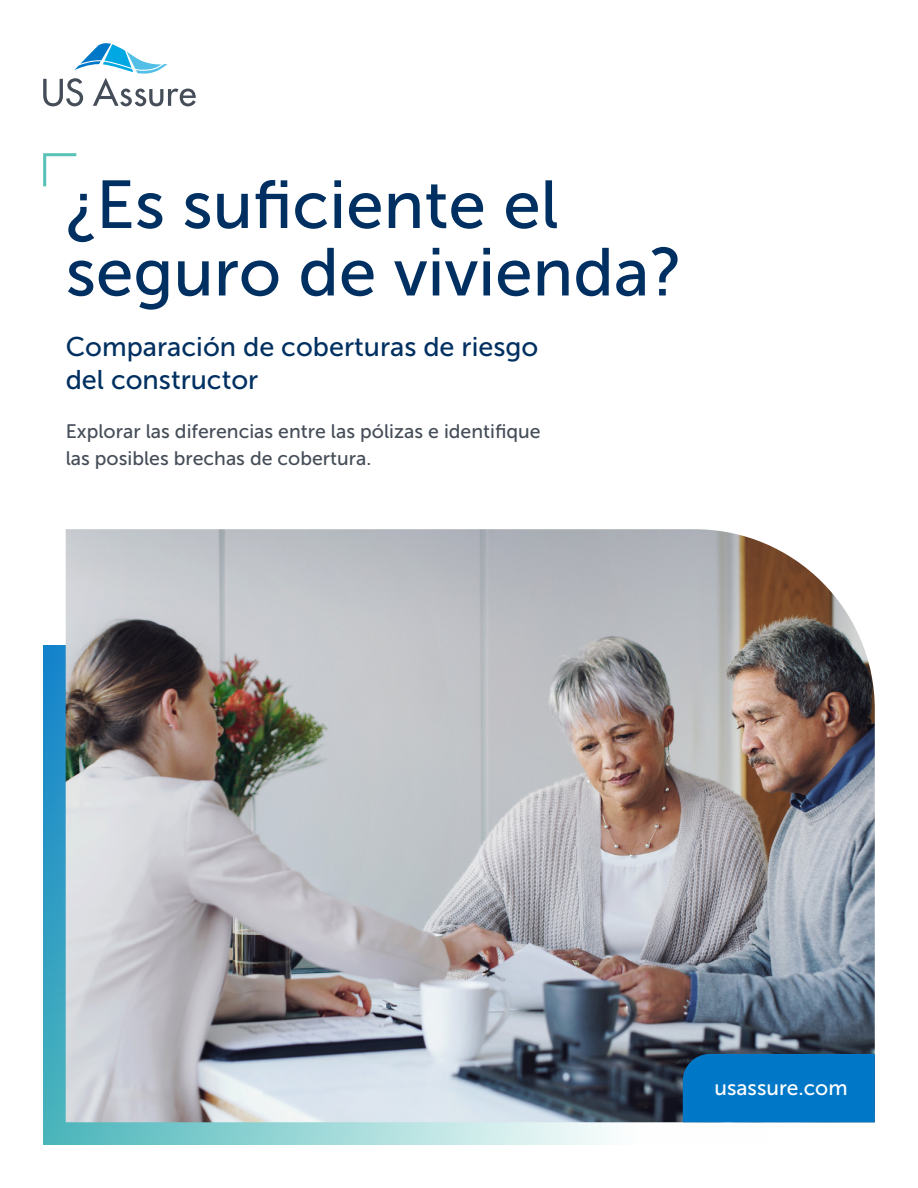
<style>
.page{position:relative;width:918px;height:1188px;background:#fff}
.page>*{position:absolute;margin:0;border:0;box-sizing:border-box;transform-origin:0 0}
.Header_01___45pt{font:67.5px "Museo Sans 500";color:#003061}
.Header_04___18pt{font:27px/33px "Museo Sans 500";color:#003061}
.Button_Link___14pt{font:21px "Museo Sans 500";color:#fff}
.Intro_Body___13pt_Expanded{font:19.5px/27px "Museo Sans 500";color:#454d58}
</style>
<div class="page">
<svg style="left:43px;top:646px;width:724px;height:499px"></svg>
<img style="left:66px;top:529px;width:809px;height:593px">
<svg style="left:43px;top:153px;width:34px;height:34px"></svg>
<svg style="left:43px;top:43px;width:153px;height:63px"></svg>
<div style="left:683px;top:1054px;width:192px;height:68px;background:#0078c7"></div>
<p class="Header_01___45pt" style="left:66px;top:168px;width:494px">¿Es suficiente el</p>
<p class="Header_01___45pt" style="left:66px;top:235px;width:618px">seguro de vivienda?</p>
<p class="Header_04___18pt" style="left:66px;top:331px;width:474px">Comparación de coberturas de riesgo del constructor</p>
<p class="Intro_Body___13pt_Expanded" style="left:66px;top:418px;width:476px">Explorar las diferencias entre las pólizas e identifique las posibles brechas de cobertura.</p>
<p class="Button_Link___14pt" style="left:715px;top:1076px;width:135px">usassure.com</p>
</div>
